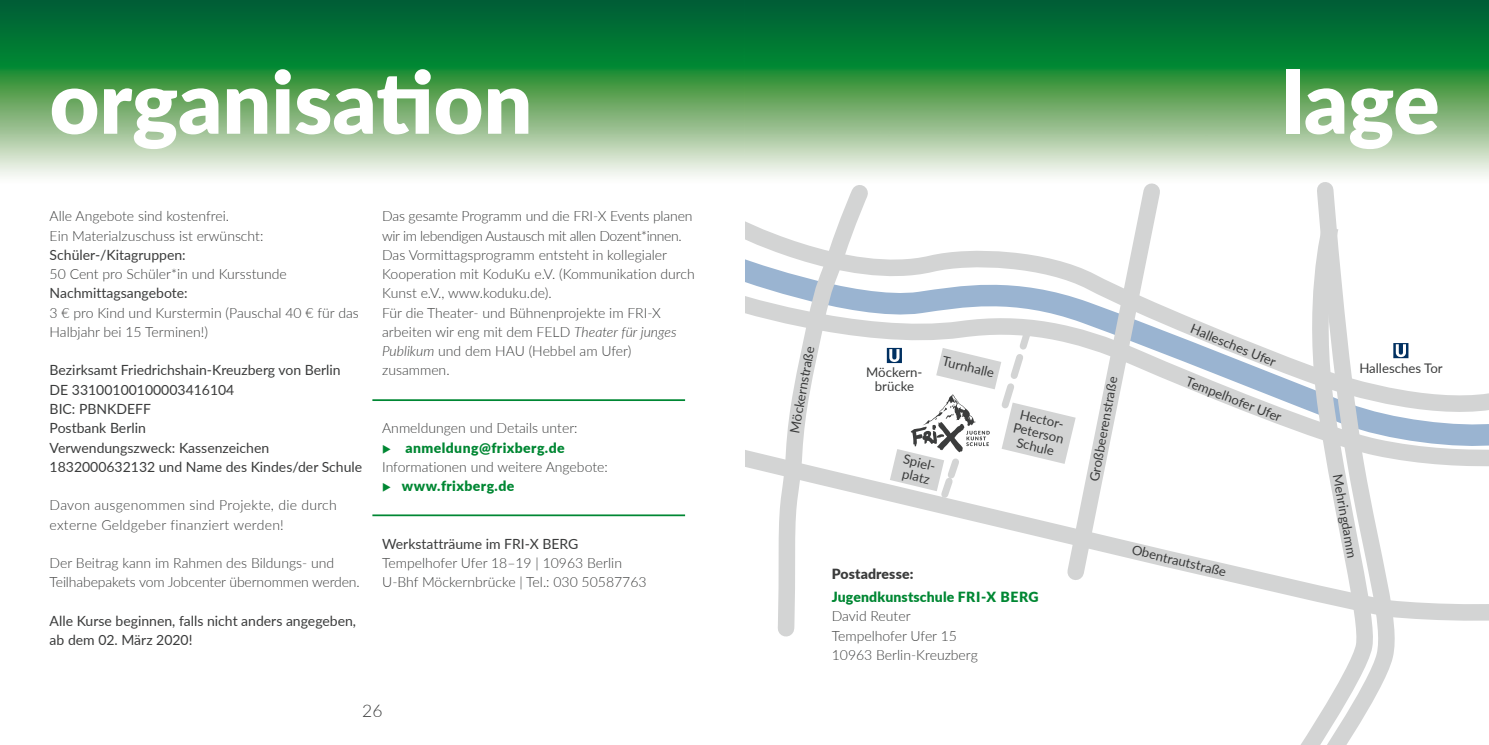
<style>
.page{position:relative;width:1489px;height:745px;background:#fff}
.page>*{position:absolute;margin:0;border:0;box-sizing:border-box;transform-origin:0 0}
.t1{font:900 85.75px "Lato";color:#fff}
.t2{font:300 17.5px "Lato";color:#3b3c3c}
.t3{font:300 14px/19.2px "Lato";color:#3b3c3c}
.t4{font:14px/19.2px "Lato";color:#3b3c3c}
.t5{font:300 14px/19.2px "Lato";letter-spacing:.02em;color:#3b3c3c}
.t6{font:900 14px "Lato";letter-spacing:.01em;color:#008733}
.t7{font:900 14px "Lato";letter-spacing:.03em;color:#008733}
.t8{font:900 14px "Lato";letter-spacing:.01em;color:#3b3c3c}
.t9{font:13.3px/14px "Lato";color:#3b3c3c;text-align:center}
.s1{font-style:italic}
.s2{color:#008733}
.s3{font-weight:900;color:#008733}
</style>
<div class="page">
<img style="left:0;top:0;width:1488px;height:177px">
<svg style="left:745px;top:221px;width:311px;height:60px"></svg>
<svg style="left:745px;top:281px;width:743px;height:158px"></svg>
<svg style="left:1296px;top:173px;width:96px;height:529px"></svg>
<svg style="left:1275px;top:211px;width:97px;height:533px"></svg>
<svg style="left:745px;top:439px;width:743px;height:191px"></svg>
<svg style="left:1056px;top:172px;width:115px;height:419px"></svg>
<svg style="left:1393px;top:343px;width:15px;height:15px"></svg>
<svg style="left:769px;top:176px;width:107px;height:461px"></svg>
<svg style="left:886px;top:319px;width:189px;height:184px"></svg>
<hr style="left:372px;top:514px;width:313px;height:2px;background:#008733">
<hr style="left:372px;top:399px;width:313px;height:2px;background:#008733">
<h1 class="t1" style="left:50px;top:38px;width:484px">organisation</h1>
<p class="t3" style="left:50px;top:207px;width:215px">Alle Angebote sind kostenfrei.<br>Ein Materialzuschuss ist erwünscht:</p>
<p class="t4" style="left:50px;top:245px;width:138px">Schüler-/Kitagruppen:</p>
<p class="t3" style="left:50px;top:264px;width:239px">50 Cent pro Schüler*in und Kursstunde</p>
<p class="t4" style="left:50px;top:283px;width:140px">Nachmittagsangebote:</p>
<p class="t3" style="left:50px;top:303px;width:310px">3 € pro Kind und Kurstermin (Pauschal 40 € für das<br>Halbjahr bei 15 Terminen!)</p>
<p class="t4" style="left:50px;top:360px;width:314px">Bezirksamt Friedrichshain-Kreuzberg von Berlin<br>DE 33100100100003416104<br>BIC: PBNKDEFF<br>Postbank Berlin<br>Verwendungszweck: Kassenzeichen<br>1832000632132 und Name des Kindes/der Schule</p>
<p class="t5" style="left:50px;top:495px;width:289px">Davon ausgenommen sind Projekte, die durch externe Geldgeber finanziert werden!</p>
<p class="t3" style="left:50px;top:553px;width:311px">Der Beitrag kann im Rahmen des Bildungs- und<br>Teilhabepakets vom Jobcenter übernommen werden.</p>
<p class="t4" style="left:50px;top:610px;width:308px">Alle Kurse beginnen, falls nicht anders angegeben, ab dem 02. März 2020!</p>
<p class="t3" style="left:382px;top:207px;width:314px">Das gesamte Programm und die FRI-X Events planen wir im lebendigen Austausch mit allen Dozent*innen.<br>Das Vormittagsprogramm entsteht in kollegialer Kooperation mit KoduKu e.V. (Kommunikation durch Kunst e.V., www.koduku.de).<br>Für die Theater- und Bühnenprojekte im FRI-X arbeiten wir eng mit dem FELD <span class="s1">Theater für junges Publikum</span> und dem HAU (Hebbel am Ufer) zusammen.</p>
<p class="t3" style="left:382px;top:418px;width:197px">Anmeldungen und Details unter:</p>
<p class="t3" style="left:382px;top:438px;width:227px"><span class="s2">◆</span> <span class="s3">anmeldung@frixberg.de<br></span>Informationen und weitere Angebote:</p>
<p class="t7" style="left:382px;top:478px;width:134px">◆ www.frixberg.de</p>
<p class="t4" style="left:382px;top:533px;width:198px">Werkstatträume im FRI-X BERG</p>
<p class="t3" style="left:382px;top:553px;width:266px">Tempelhofer Ufer 18–19 | 10963 Berlin<br>U-Bhf Möckernbrücke | Tel.: 030 50587763</p>
<p class="t2" style="left:362px;top:701px;width:22px">26</p>
<h1 class="t1" style="left:1281px;top:56px;width:159px">lage</h1>
<p class="t9" style="left:787px;top:431px;width:89px;rotate:-80deg">Möckernstraße</p>
<p class="t9" style="left:866px;top:365px;width:58px">Möckern&shy;brücke</p>
<p class="t9" style="left:944px;top:353px;width:55px;rotate:14deg">Turnhalle</p>
<p class="t9" style="left:905px;top:451px;width:36px;text-align:left;rotate:14deg">Spiel&shy;platz</p>
<p class="t9" style="left:1018px;top:406px;width:53px;rotate:14deg">Hector-<br>Peterson<br>Schule</p>
<p class="t8" style="left:831px;top:566px;width:83px">Postadresse:</p>
<p class="t6" style="left:831px;top:589px;width:208px">Jugendkunstschule FRI-X BERG</p>
<p class="t3" style="left:831px;top:606px;width:147px">David Reuter<br>Tempelhofer Ufer 15<br>10963 Berlin-Kreuzberg</p>
<p class="t9" style="left:1087px;top:479px;width:107px;rotate:-80deg">Großbeerenstraße</p>
<p class="t9" style="left:1193px;top:321px;width:92px;rotate:22deg">Hallesches Ufer</p>
<p class="t9" style="left:1189px;top:374px;width:103px;rotate:21deg">Tempelhofer Ufer</p>
<p class="t9" style="left:1133px;top:541px;width:98px;rotate:14deg">Obentrautstraße</p>
<p class="t9" style="left:1359px;top:360px;width:85px">Hallesches Tor</p>
<p class="t9" style="left:1344px;top:473px;width:86px;rotate:80deg">Mehringdamm</p>
</div>
